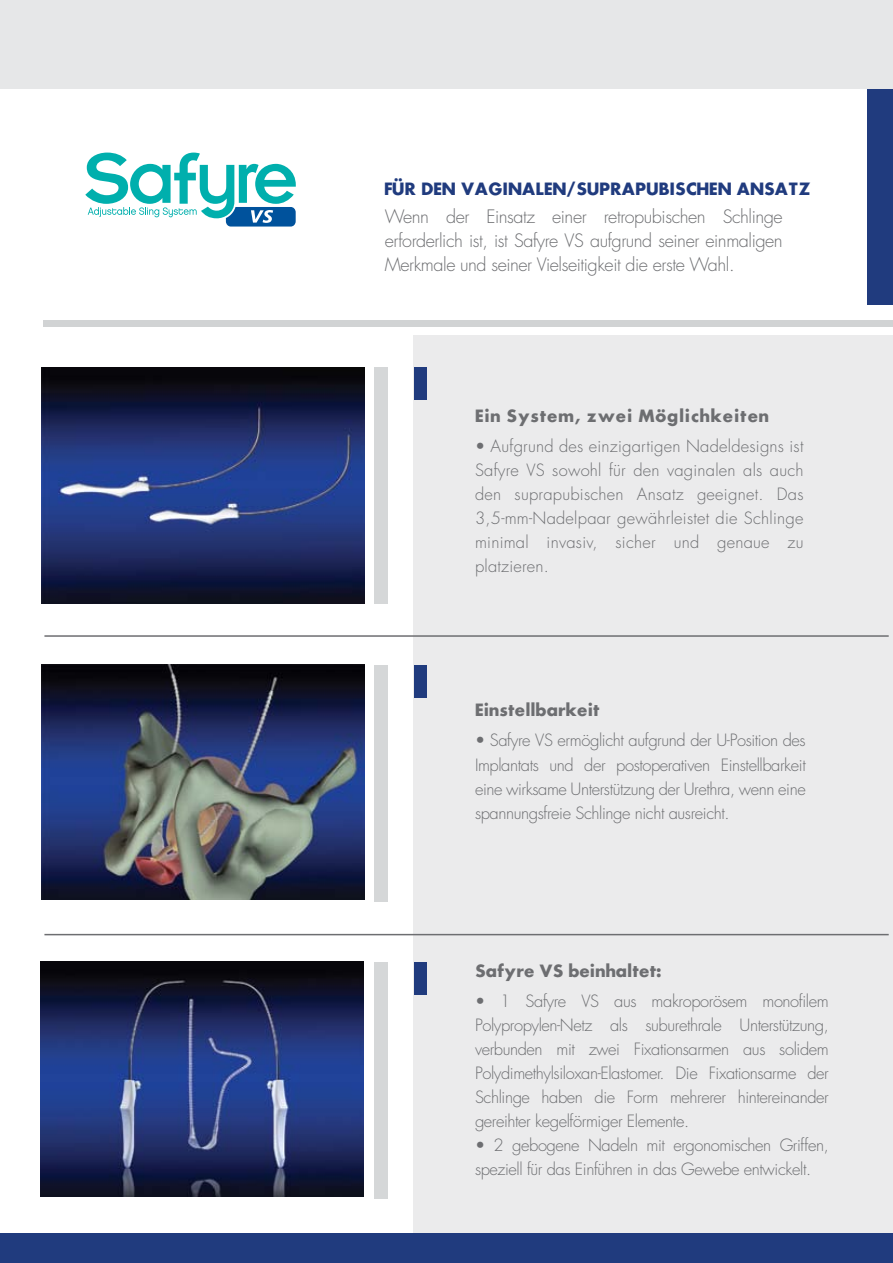
<style>
.page{position:relative;width:893px;height:1263px;background:#fff}
.page>*{position:absolute;margin:0;border:0;box-sizing:border-box;transform-origin:0 0}
.t1{font:300 18px/24px "Futura";letter-spacing:-.025em;color:#6d6e71;text-align:justify}
.t2{font:300 16.5px/24px "Futura";letter-spacing:-.025em;color:#6d6e71;text-align:justify}
.t3{font:700 16.5px "Futura";letter-spacing:-.015em;color:#203b7e}
.t4{font:700 16.5px "Futura";letter-spacing:-.025em;color:#6d6e71}
.t5{font:700 16.5px "Futura";letter-spacing:.015em;color:#6d6e71}
</style>
<div class="page">
<div style="left:868px;top:87px;width:25px;height:218px;background:#203b7e"></div>
<div style="left:414px;top:336px;width:479px;height:897px;background:#ebebec"></div>
<div style="left:0;top:0;width:893px;height:89px;background:#e6e7e8"></div>
<div style="left:43px;top:320px;width:850px;height:7px;background:#d1d3d4"></div>
<div style="left:0;top:1233px;width:893px;height:30px;background:#203b7e"></div>
<hr style="left:44px;top:635px;width:845px;height:2px;background:#6d6e71">
<hr style="left:44px;top:934px;width:845px;height:1px;background:#6d6e71">
<div style="left:375px;top:368px;width:13px;height:236px;background:#d5d7d8"></div>
<div style="left:414px;top:368px;width:13px;height:32px;background:#203b7e"></div>
<img style="left:41px;top:368px;width:324px;height:235px">
<div style="left:375px;top:665px;width:13px;height:236px;background:#d5d7d8"></div>
<div style="left:414px;top:665px;width:13px;height:32px;background:#203b7e"></div>
<img style="left:41px;top:665px;width:324px;height:235px">
<div style="left:375px;top:962px;width:13px;height:236px;background:#d5d7d8"></div>
<div style="left:414px;top:962px;width:13px;height:32px;background:#203b7e"></div>
<img style="left:41px;top:962px;width:323px;height:235px">
<svg style="left:85px;top:153px;width:211px;height:74px"></svg>
<p class="t3" style="left:384px;top:178px;width:429px">FÜR DEN VAGINALEN/SUPRAPUBISCHEN ANSATZ</p>
<p class="t1" style="left:385px;top:205px;width:399px">Wenn der Einsatz einer retropubischen Schlinge erforderlich ist, ist Safyre VS aufgrund seiner einmaligen Merkmale und seiner Vielseitigkeit die erste Wahl.</p>
<p class="t5" style="left:475px;top:405px;width:296px">Ein System, zwei Möglichkeiten</p>
<p class="t2" style="left:475px;top:435px;width:330px">• Aufgrund des einzigartigen Nadeldesigns ist Safyre VS sowohl für den vaginalen als auch den suprapubischen Ansatz geeignet. Das 3,5-mm-Nadelpaar gewährleistet die Schlinge minimal invasiv, sicher und genaue zu platzieren.</p>
<p class="t4" style="left:475px;top:699px;width:127px">Einstellbarkeit</p>
<p class="t2" style="left:475px;top:729px;width:332px">• Safyre VS ermöglicht aufgrund der U-Position des Implantats und der postoperativen Einstellbarkeit eine wirksame Unterstützung der Urethra, wenn eine spannungsfreie Schlinge nicht ausreicht.</p>
<p class="t4" style="left:475px;top:959px;width:188px">Safyre VS beinhaltet:</p>
<p class="t2" style="left:475px;top:989px;width:355px">• 1 Safyre VS aus makroporösem monofilem Polypropylen-Netz als suburethrale Unterstützung, verbunden mit zwei Fixationsarmen aus solidem Polydimethylsiloxan-Elastomer. Die Fixationsarme der Schlinge haben die Form mehrerer hintereinander gereihter kegelförmiger Elemente.</p>
<p class="t2" style="left:475px;top:1133px;width:355px">• 2 gebogene Nadeln mit ergonomischen Griffen, speziell für das Einführen in das Gewebe entwickelt.</p>
</div>
